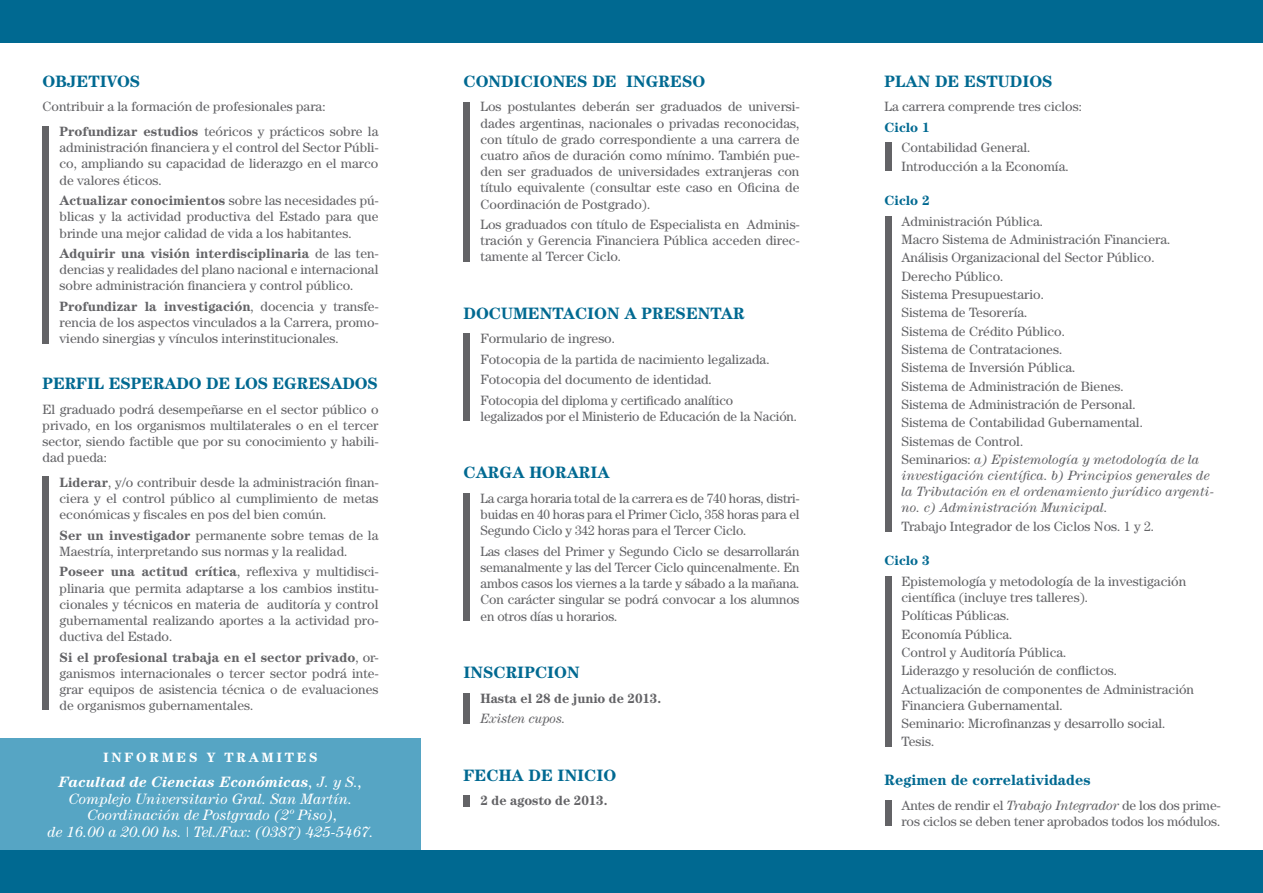
<style>
.page{position:relative;width:1263px;height:893px;background:#fff}
.page>*{position:absolute;margin:0;border:0;box-sizing:border-box;transform-origin:0 0}
.t1{font:700 16.5px "Century Std";color:#006991}
.t2{font:italic 15px/16.5px "Century Std";color:#fff;text-align:center}
.t3{font:700 15px "Century Std";color:#006991}
.t4{font:13.5px/16.2px "Century Std";color:#636366;text-align:justify}
.t5{font:italic 13.5px/16.2px "Century Std";color:#636366}
.t6{font:700 13.5px "Century Std";letter-spacing:-.01em;color:#636366}
.t7{font:700 13.5px "Century Std";color:#006991}
.t8{font:700 13.5px "Century Std";letter-spacing:.2em;color:#fff}
.s1{font-weight:700}
.s2{font-style:normal}
.s3{font-style:italic}
</style>
<div class="page">
<div style="left:0;top:738px;width:421px;height:125px;background:#56a5c4"></div>
<div style="left:0;top:0;width:1263px;height:43px;background:#006991"></div>
<div style="left:0;top:850px;width:1263px;height:43px;background:#006991"></div>
<div style="left:43px;top:126px;width:6px;height:217px;background:#636366"></div>
<div style="left:463px;top:102px;width:7px;height:159px;background:#636366"></div>
<div style="left:463px;top:333px;width:7px;height:88px;background:#636366"></div>
<div style="left:463px;top:493px;width:7px;height:128px;background:#636366"></div>
<div style="left:463px;top:693px;width:7px;height:30px;background:#636366"></div>
<div style="left:463px;top:796px;width:7px;height:11px;background:#636366"></div>
<div style="left:43px;top:476px;width:6px;height:234px;background:#636366"></div>
<div style="left:885px;top:800px;width:6px;height:26px;background:#636366"></div>
<div style="left:885px;top:143px;width:6px;height:28px;background:#636366"></div>
<div style="left:885px;top:216px;width:6px;height:315px;background:#636366"></div>
<div style="left:885px;top:577px;width:6px;height:170px;background:#636366"></div>
<p class="t1" style="left:43px;top:71px;width:99px">OBJETIVOS</p>
<p class="t4" style="left:43px;top:98px;width:285px">Contribuir a la formación de profesionales para:</p>
<p class="t4" style="left:60px;top:123px;width:320px"><span class="s1">Profundizar estudios</span> teóricos y prácticos sobre la administración financiera y el control del Sector Públi&shy;co, ampliando su capacidad de liderazgo en el marco de valores éticos.</p>
<p class="t4" style="left:60px;top:192px;width:320px"><span class="s1">Actualizar conocimientos</span> sobre las necesidades pú&shy;blicas y la actividad productiva del Estado para que brinde una mejor calidad de vida a los habitantes.</p>
<p class="t4" style="left:60px;top:245px;width:320px"><span class="s1">Adquirir una visión interdisciplinaria</span> de las ten&shy;dencias y realidades del plano nacional e internacional sobre administración financiera y control público.</p>
<p class="t4" style="left:60px;top:298px;width:320px"><span class="s1">Profundizar la investigación</span>, docencia y transfe&shy;rencia de los aspectos vinculados a la Carrera, promo&shy;viendo sinergias y vínculos interinstitucionales.</p>
<p class="t1" style="left:43px;top:373px;width:337px">PERFIL ESPERADO DE LOS EGRESADOS</p>
<p class="t4" style="left:43px;top:401px;width:337px">El graduado podrá desempeñarse en el sector público o privado, en los organismos multilaterales o en el tercer sector, siendo factible que por su conocimiento y habili&shy;dad pueda:</p>
<p class="t4" style="left:60px;top:474px;width:320px"><span class="s1">Liderar</span>, y/o contribuir desde la administración finan&shy;ciera y el control público al cumplimiento de metas económicas y fiscales en pos del bien común.</p>
<p class="t4" style="left:60px;top:527px;width:320px"><span class="s1">Ser un investigador</span> permanente sobre temas de la<br>Maestría, interpretando sus normas y la realidad.</p>
<p class="t4" style="left:60px;top:563px;width:320px"><span class="s1">Poseer una actitud crítica</span>, reflexiva y multidisci&shy;plinaria que permita adaptarse a los cambios institu&shy;cionales y técnicos en materia de auditoría y control gubernamental realizando aportes a la actividad pro&shy;ductiva del Estado.</p>
<p class="t4" style="left:60px;top:649px;width:320px"><span class="s1">Si el profesional trabaja en el sector privado</span>, or&shy;ganismos internacionales o tercer sector podrá inte&shy;grar equipos de asistencia técnica o de evaluaciones de organismos gubernamentales.</p>
<p class="t8" style="left:103px;top:750px;width:216px">INFORMES Y TRAMITES</p>
<p class="t2" style="left:59px;top:774px;width:305px"><span class="s1">Facultad de Ciencias Económicas</span>, J. y S.,<br>Complejo Universitario Gral. San Martín.</p>
<p class="t2" style="left:47px;top:807px;width:328px">Coordinación de Postgrado (2º Piso),<br>de 16.00 a 20.00 hs. | Tel./Fax: (0387) 425-5467.</p>
<p class="t1" style="left:463px;top:71px;width:243px">CONDICIONES DE INGRESO</p>
<p class="t4" style="left:480px;top:98px;width:320px">Los postulantes deberán ser graduados de universi&shy;dades argentinas, nacionales o privadas reconocidas, con título de grado correspondiente a una carrera de cuatro años de duración como mínimo. También pue&shy;den ser graduados de universidades extranjeras con título equivalente (consultar este caso en Oficina de Coordinación de Postgrado).</p>
<p class="t4" style="left:480px;top:216px;width:320px">Los graduados con título de Especialista en Adminis&shy;tración y Gerencia Financiera Pública acceden direc&shy;tamente al Tercer Ciclo.</p>
<p class="t1" style="left:463px;top:303px;width:283px">DOCUMENTACION A PRESENTAR</p>
<p class="t4" style="left:480px;top:330px;width:136px">Formulario de ingreso.</p>
<p class="t4" style="left:480px;top:351px;width:291px">Fotocopia de la partida de nacimiento legalizada.</p>
<p class="t4" style="left:480px;top:371px;width:233px">Fotocopia del documento de identidad.</p>
<p class="t4" style="left:480px;top:392px;width:318px">Fotocopia del diploma y certificado analítico legalizados por el Ministerio de Educación de la Nación.</p>
<p class="t1" style="left:463px;top:463px;width:148px">CARGA HORARIA</p>
<p class="t4" style="left:480px;top:490px;width:320px">La carga horaria total de la carrera es de 740 horas, distri&shy;buidas en 40 horas para el Primer Ciclo, 358 horas para el Segundo Ciclo y 342 horas para el Tercer Ciclo.</p>
<p class="t4" style="left:480px;top:543px;width:320px">Las clases del Primer y Segundo Ciclo se desarrollarán semanalmente y las del Tercer Ciclo quincenalmente. En ambos casos los viernes a la tarde y sábado a la mañana.<br>Con carácter singular se podrá convocar a los alumnos en otros días u horarios.</p>
<p class="t1" style="left:463px;top:662px;width:118px">INSCRIPCION</p>
<p class="t6" style="left:480px;top:690px;width:182px">Hasta el 28 de junio de 2013.</p>
<p class="t5" style="left:480px;top:710px;width:87px">Existen cupos.</p>
<p class="t1" style="left:463px;top:765px;width:154px">FECHA DE INICIO</p>
<p class="t6" style="left:480px;top:793px;width:128px">2 de agosto de 2013.</p>
<p class="t1" style="left:884px;top:71px;width:170px">PLAN DE ESTUDIOS</p>
<p class="t4" style="left:884px;top:98px;width:199px">La carrera comprende tres ciclos:</p>
<p class="t7" style="left:884px;top:119px;width:47px">Ciclo 1</p>
<p class="t4" style="left:901px;top:139px;width:131px">Contabilidad General.</p>
<p class="t4" style="left:901px;top:158px;width:169px">Introducción a la Economía.</p>
<p class="t7" style="left:884px;top:192px;width:47px">Ciclo 2</p>
<p class="t4" style="left:901px;top:213px;width:143px">Administración Pública.</p>
<p class="t4" style="left:901px;top:231px;width:270px">Macro Sistema de Administración Financiera.</p>
<p class="t4" style="left:901px;top:249px;width:255px">Análisis Organizacional del Sector Público.</p>
<p class="t4" style="left:901px;top:268px;width:104px">Derecho Público.</p>
<p class="t4" style="left:901px;top:286px;width:144px">Sistema Presupuestario.</p>
<p class="t4" style="left:901px;top:304px;width:128px">Sistema de Tesorería.</p>
<p class="t4" style="left:901px;top:323px;width:165px">Sistema de Crédito Público.</p>
<p class="t4" style="left:901px;top:341px;width:162px">Sistema de Contrataciones.</p>
<p class="t4" style="left:901px;top:359px;width:176px">Sistema de Inversión Pública.</p>
<p class="t4" style="left:901px;top:378px;width:224px">Sistema de Administración de Bienes.</p>
<p class="t4" style="left:901px;top:396px;width:236px">Sistema de Administración de Personal.</p>
<p class="t4" style="left:901px;top:414px;width:243px">Sistema de Contabilidad Gubernamental.</p>
<p class="t4" style="left:901px;top:433px;width:123px">Sistemas de Control.</p>
<p class="t5" style="left:901px;top:451px;width:314px"><span class="s2">Seminarios:</span> a) Epistemología y metodología de la investigación científica. b) Principios generales de la Tributación en el ordenamiento jurídico argenti&shy;no. c) Administración Municipal.</p>
<p class="t4" style="left:901px;top:518px;width:254px">Trabajo Integrador de los Ciclos Nos. 1 y 2.</p>
<p class="t7" style="left:884px;top:553px;width:47px">Ciclo 3</p>
<p class="t4" style="left:901px;top:573px;width:286px">Epistemología y metodología de la investigación científica (incluye tres talleres).</p>
<p class="t4" style="left:901px;top:607px;width:110px">Políticas Públicas.</p>
<p class="t4" style="left:901px;top:626px;width:113px">Economía Pública.</p>
<p class="t4" style="left:901px;top:644px;width:167px">Control y Auditoría Pública.</p>
<p class="t4" style="left:901px;top:662px;width:217px">Liderazgo y resolución de conflictos.</p>
<p class="t4" style="left:901px;top:681px;width:294px">Actualización de componentes de Administración<br>Financiera Gubernamental.</p>
<p class="t4" style="left:901px;top:715px;width:266px">Seminario: Microfinanzas y desarrollo social.</p>
<p class="t4" style="left:901px;top:733px;width:35px">Tesis.</p>
<p class="t3" style="left:884px;top:771px;width:208px">Regimen de correlatividades</p>
<p class="t4" style="left:901px;top:797px;width:320px">Antes de rendir el <span class="s3">Trabajo Integrador</span> de los dos prime&shy;ros ciclos se deben tener aprobados todos los módulos.</p>
</div>
